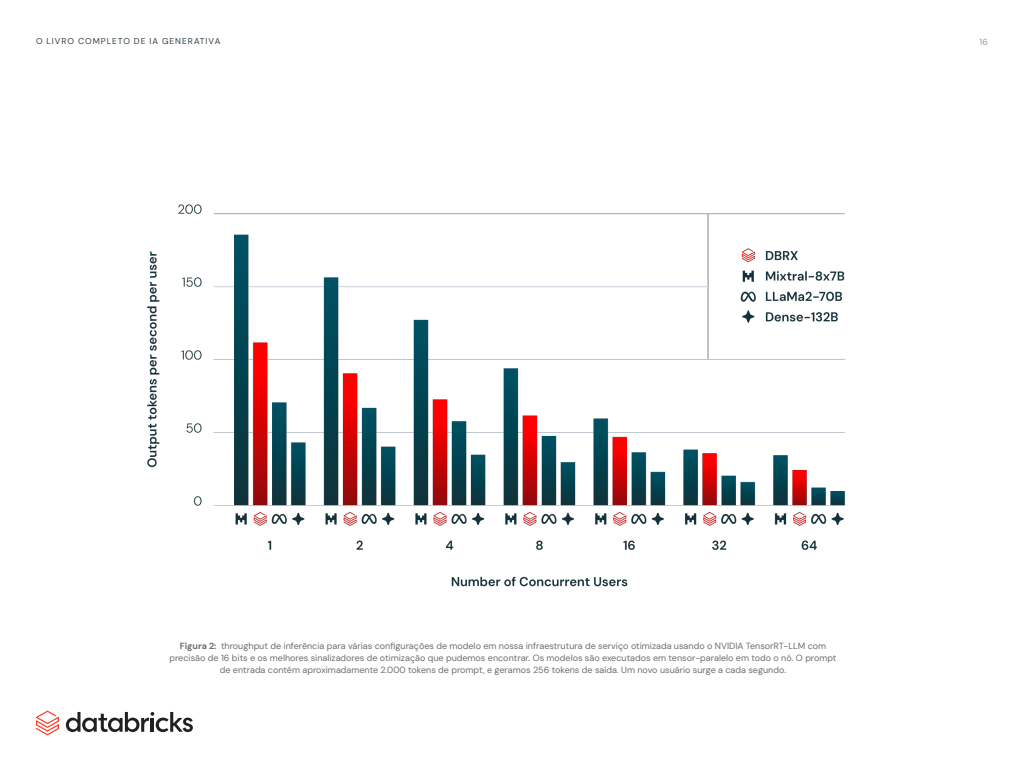
<style>
.page{position:relative;width:1024px;height:768px;background:#fff}
.page>*{position:absolute;margin:0;border:0;box-sizing:border-box;transform-origin:0 0}
.t1{font:9px/12px "DM Sans";color:#6c6d70;text-align:center}
.t2{font:8.8px "DM Sans";color:#8d989c}
.t3{font:8.5px "DM Sans";letter-spacing:.11em;color:#303f47}
.s1{font-weight:700}
</style>
<div class="page">
<svg style="left:36px;top:711px;width:23px;height:24px"></svg>
<svg style="left:66px;top:712px;width:127px;height:20px"></svg>
<img style="left:147px;top:204px;width:698px;height:383px">
<p class="t3" style="left:36px;top:36px;width:186px">O LIVRO COMPLETO DE IA GENERATIVA</p>
<p class="t2" style="left:980px;top:36px;width:10px">16</p>
<p class="t1" style="left:170px;top:640px;width:668px"><span class="s1">Figura 2:</span> throughput de inferência para várias configurações de modelo em nossa infraestrutura de serviço otimizada usando o NVIDIA TensorRT-LLM com precisão de 16 bits e os melhores sinalizadores de otimização que pudemos encontrar. Os modelos são executados em tensor-paralelo em todo o nó. O prompt de entrada contém aproximadamente 2.000 tokens de prompt, e geramos 256 tokens de saída. Um novo usuário surge a cada segundo.</p>
</div>
